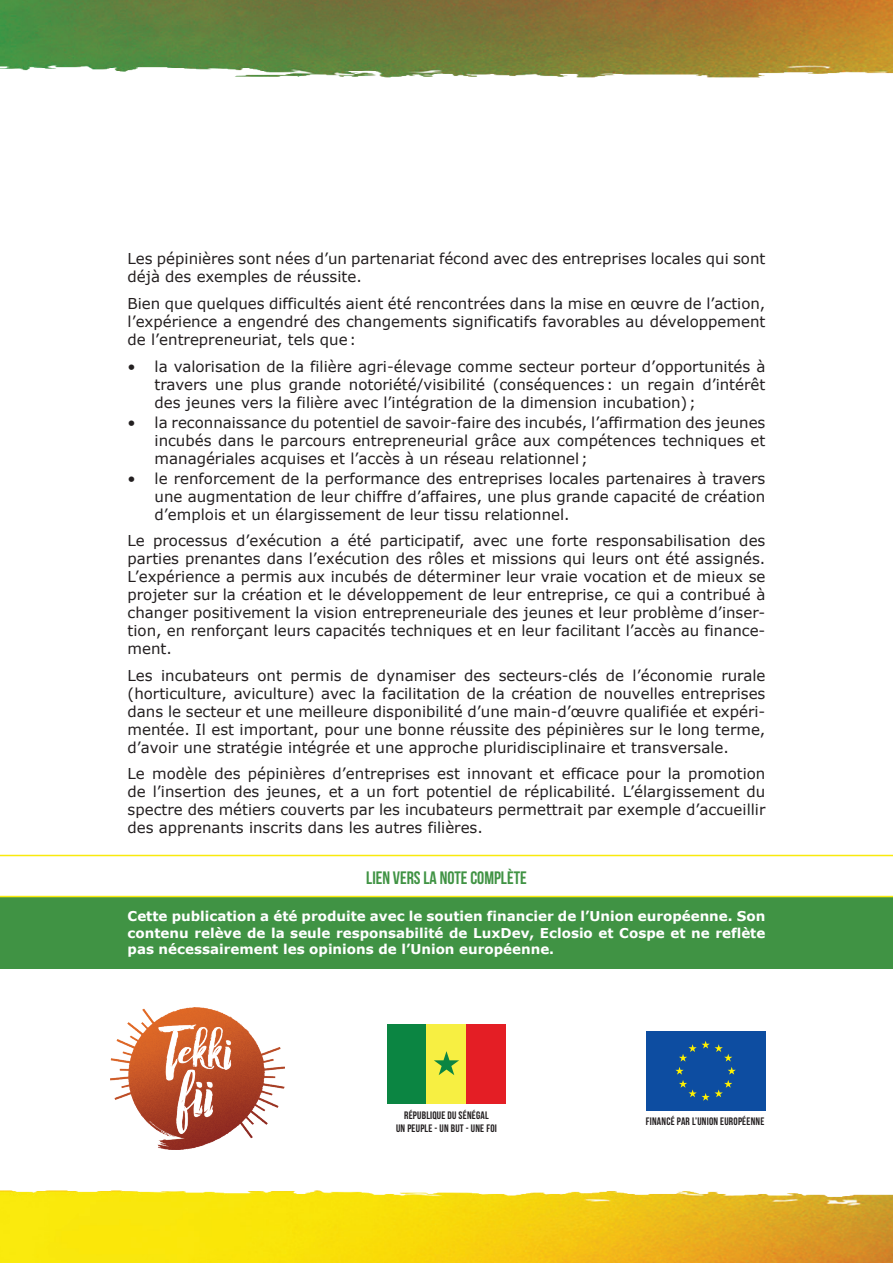
<style>
.page{position:relative;width:893px;height:1263px;background:#fff}
.page>*{position:absolute;margin:0;border:0;box-sizing:border-box;transform-origin:0 0}
.t1{font:18px "Bebas Neue";color:#409344}
.t2{font:15px/18px "Verdana";color:#231f20;text-align:justify}
.t3{font:700 13.5px/16.2px "Verdana";color:#fff;text-align:justify}
.t4{font:10.8px/13.2px "Bebas Neue";letter-spacing:.02em;color:#231f20;text-align:center}
</style>
<div class="page">
<div style="left:0;top:896px;width:893px;height:73px;background:#409344"></div>
<img style="left:0;top:0;width:893px;height:78px">
<img style="left:0;top:1190px;width:893px;height:73px">
<img style="left:110px;top:1008px;width:175px;height:141px">
<div style="left:646px;top:1031px;width:119px;height:80px;background:#0d4da1"></div>
<svg style="left:675px;top:1067px;width:61px;height:34px"></svg>
<svg style="left:679px;top:1041px;width:53px;height:20px"></svg>
<div style="left:387px;top:1024px;width:40px;height:80px;background:#0b8542"></div>
<div style="left:427px;top:1024px;width:39px;height:80px;background:#f7ef42"></div>
<div style="left:466px;top:1024px;width:40px;height:80px;background:#e41e25"></div>
<svg style="left:434px;top:1051px;width:25px;height:24px"></svg>
<svg style="left:0;top:855px;width:893px;height:42px"></svg>
<p class="t2" style="left:128px;top:250px;width:639px">Les pépinières sont nées d’un partenariat fécond avec des entreprises locales qui sont déjà des exemples de réussite.</p>
<p class="t2" style="left:128px;top:295px;width:639px">Bien que quelques difficultés aient été rencontrées dans la mise en œuvre de l’action, l’expérience a engendré des changements significatifs favorables au développement de l’entrepreneuriat, tels que:</p>
<p class="t2" style="left:155px;top:357px;width:612px;text-indent:-27px">• la valorisation de la filière agri-élevage comme secteur porteur d’opportunités à travers une plus grande notoriété/visibilité (conséquences: un regain d’intérêt des jeunes vers la filière avec l’intégration de la dimension incubation) ;</p>
<p class="t2" style="left:155px;top:413px;width:612px;text-indent:-27px">• la reconnaissance du potentiel de savoir-faire des incubés, l’affirmation des jeunes incubés dans le parcours entrepreneurial grâce aux compétences techniques et managériales acquises et l’accès à un réseau relationnel ;</p>
<p class="t2" style="left:155px;top:470px;width:612px;text-indent:-27px">• le renforcement de la performance des entreprises locales partenaires à travers une augmentation de leur chiffre d’affaires, une plus grande capacité de création d’emplois et un élargissement de leur tissu relationnel.</p>
<p class="t2" style="left:128px;top:532px;width:639px">Le processus d’exécution a été participatif, avec une forte responsabilisation des parties prenantes dans l’exécution des rôles et missions qui leurs ont été assignés.<br>L’expérience a permis aux incubés de déterminer leur vraie vocation et de mieux se projeter sur la création et le développement de leur entreprise, ce qui a contribué à changer positivement la vision entrepreneuriale des jeunes et leur problème d’inser&shy;tion, en renforçant leurs capacités techniques et en leur facilitant l’accès au finance&shy;ment.</p>
<p class="t2" style="left:128px;top:667px;width:639px">Les incubateurs ont permis de dynamiser des secteurs-clés de l’économie rurale (horticulture, aviculture) avec la facilitation de la création de nouvelles entreprises dans le secteur et une meilleure disponibilité d’une main-d’œuvre qualifiée et expéri&shy;mentée. Il est important, pour une bonne réussite des pépinières sur le long terme, d’avoir une stratégie intégrée et une approche pluridisciplinaire et transversale.</p>
<p class="t2" style="left:128px;top:765px;width:639px">Le modèle des pépinières d’entreprises est innovant et efficace pour la promotion de l’insertion des jeunes, et a un fort potentiel de réplicabilité. L’élargissement du spectre des métiers couverts par les incubateurs permettrait par exemple d’accueillir des apprenants inscrits dans les autres filières.</p>
<p class="t1" style="left:366px;top:867px;width:162px">LIEN VERS LA NOTE COMPLÈTE</p>
<p class="t3" style="left:128px;top:908px;width:639px">Cette publication a été produite avec le soutien financier de l’Union européenne. Son contenu relève de la seule responsabilité de LuxDev, Eclosio et Cospe et ne reflète pas nécessairement les opinions de l’Union européenne.</p>
<p class="t4" style="left:396px;top:1108px;width:102px">RÉPUBLIQUE DU SÉNÉGAL<br>UN PEUPLE - UN BUT - UNE FOI</p>
<p class="t4" style="left:646px;top:1115px;width:120px">FINANCÉ PAR L’UNION EUROPÉENNE</p>
</div>
